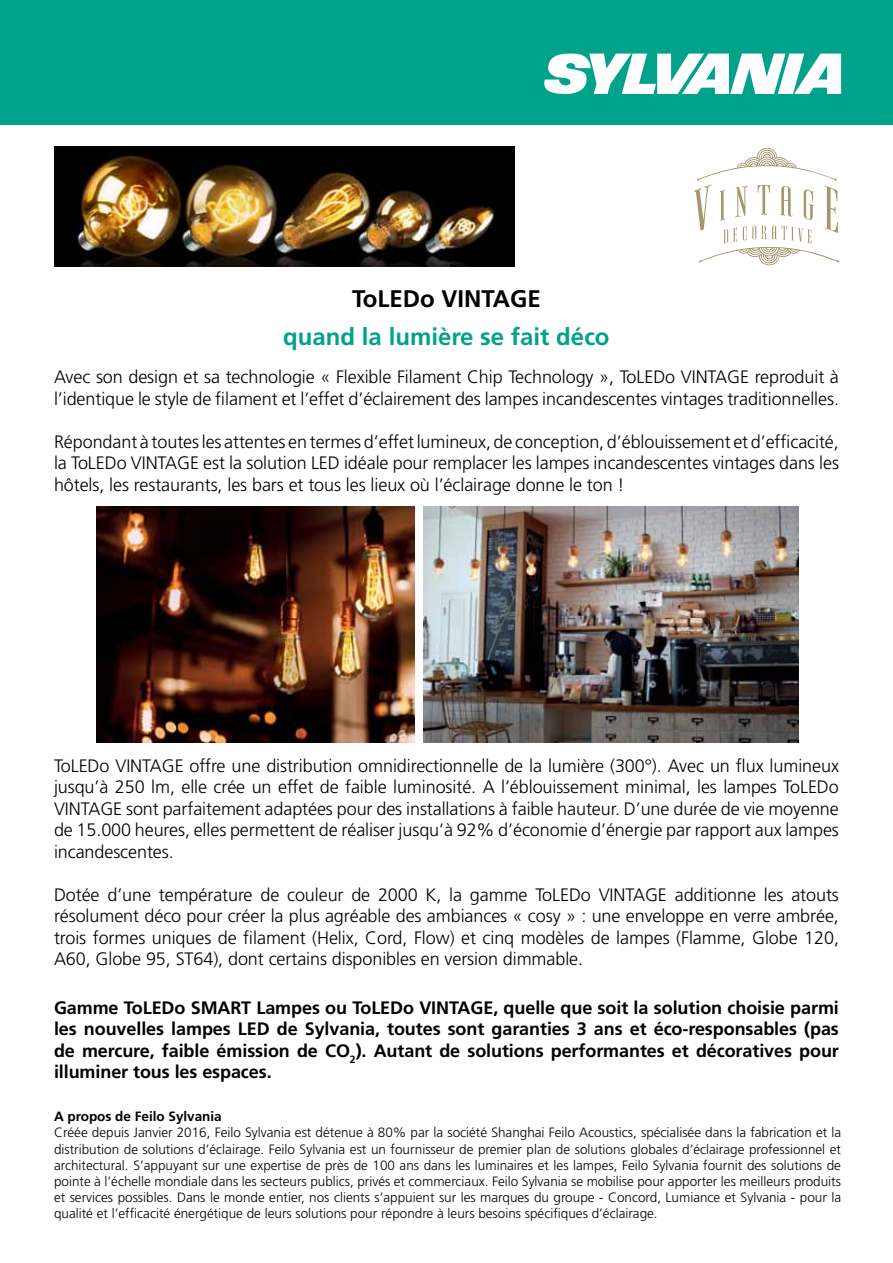
<style>
.page{position:relative;width:893px;height:1263px;background:#fff}
.page>*{position:absolute;margin:0;border:0;box-sizing:border-box;transform-origin:0 0}
.t1{font:700 24px "Frutiger";color:#00a28a}
.t2{font:700 24px "Frutiger";color:#000}
.t3{font:300 18px/21.6px "Frutiger";letter-spacing:-.005em;color:#000;text-align:justify}
.t4{font:700 18px/21.6px "Frutiger";letter-spacing:-.005em;color:#000;text-align:justify}
.t5{font:300 13.5px/16.2px "Frutiger";color:#000;text-align:justify}
.t6{font:700 13.5px "Frutiger";color:#000}
</style>
<div class="page">
<div style="left:0;top:0;width:893px;height:124px;background:#00a28a"></div>
<svg style="left:544px;top:54px;width:297px;height:40px"></svg>
<svg style="left:694px;top:147px;width:145px;height:119px"></svg>
<img style="left:54px;top:147px;width:460px;height:119px">
<img style="left:96px;top:506px;width:319px;height:237px">
<img style="left:424px;top:506px;width:375px;height:237px">
<h1 class="t2" style="left:352px;top:285px;width:190px">ToLEDo Vintage</h1>
<h1 class="t1" style="left:283px;top:322px;width:328px">quand la lumière se fait déco</h1>
<p class="t3" style="left:54px;top:366px;width:665px">Avec son design et sa technologie « Flexible Filament Chip Technology », ToLEDo Vintage</p>
<p class="t3" style="left:54px;top:366px;width:786px;text-align:right">reproduit à<br>l’identique le style de filament et l’effet d’éclairement des lampes incandescentes vintages traditionnelles.</p>
<p class="t3" style="left:54px;top:430px;width:786px">Répondant à toutes les attentes en termes d’effet lumineux, de conception, d’éblouissement et d’efficacité, la ToLEDo Vintage</p>
<p class="t3" style="left:54px;top:452px;width:786px;text-indent:149px">est la solution LED idéale pour remplacer les lampes incandescentes vintages dans les hôtels, les restaurants, les bars et tous les lieux où l’éclairage donne le ton !</p>
<p class="t3" style="left:54px;top:754px;width:786px;text-indent:136px">offre une distribution omnidirectionnelle de la lumière (300°). Avec un flux lumineux jusqu’à 250 lm, elle crée un effet de faible luminosité. A l’éblouissement minimal, les lampes ToLEDo Vintage</p>
<p class="t3" style="left:54px;top:754px;width:100px">ToLEDo Vintage</p>
<p class="t3" style="left:54px;top:798px;width:786px;text-indent:72px">sont parfaitement adaptées pour des installations à faible hauteur. D’une durée de vie moyenne de 15.000 heures, elles permettent de réaliser jusqu’à 92% d’économie d’énergie par rapport aux lampes incandescentes.</p>
<p class="t3" style="left:54px;top:883px;width:583px">Dotée d’une température de couleur de 2000 K, la gamme ToLEDo Vintage</p>
<p class="t3" style="left:54px;top:883px;width:786px;text-indent:621px">additionne les atouts résolument déco pour créer la plus agréable des ambiances « cosy » : une enveloppe en verre ambrée, trois formes uniques de filament (Helix, Cord, Flow) et cinq modèles de lampes (Flamme, Globe 120, A60, Globe 95, ST64), dont certains disponibles en version dimmable.</p>
<p class="t4" style="left:54px;top:996px;width:176px">Gamme ToLEDo SMART</p>
<p class="t4" style="left:54px;top:996px;width:786px;text-indent:202px">Lampes ou ToLEDo Vintage, quelle que soit la solution choisie parmi les nouvelles lampes LED de Sylvania, toutes sont garanties 3 ans et éco-responsables (pas de mercure, faible émission de CO<sub>2</sub>). Autant de solutions performantes et décoratives pour illuminer tous les espaces.</p>
<p class="t6" style="left:54px;top:1108px;width:169px">A propos de Feilo Sylvania</p>
<p class="t5" style="left:54px;top:1124px;width:789px">Créée depuis Janvier 2016, Feilo Sylvania est détenue à 80% par la société Shanghai Feilo Acoustics, spécialisée dans la fabrication et la distribution de solutions d’éclairage. Feilo Sylvania est un fournisseur de premier plan de solutions globales d’éclairage professionnel et architectural. S’appuyant sur une expertise de près de 100 ans dans les luminaires et les lampes, Feilo Sylvania fournit des solutions de pointe à l’échelle mondiale dans les secteurs publics, privés et commerciaux. Feilo Sylvania se mobilise pour apporter les meilleurs produits et services possibles. Dans le monde entier, nos clients s’appuient sur les marques du groupe - Concord, Lumiance et Sylvania - pour la qualité et l’efficacité énergétique de leurs solutions pour répondre à leurs besoins spécifiques d’éclairage.</p>
</div>
